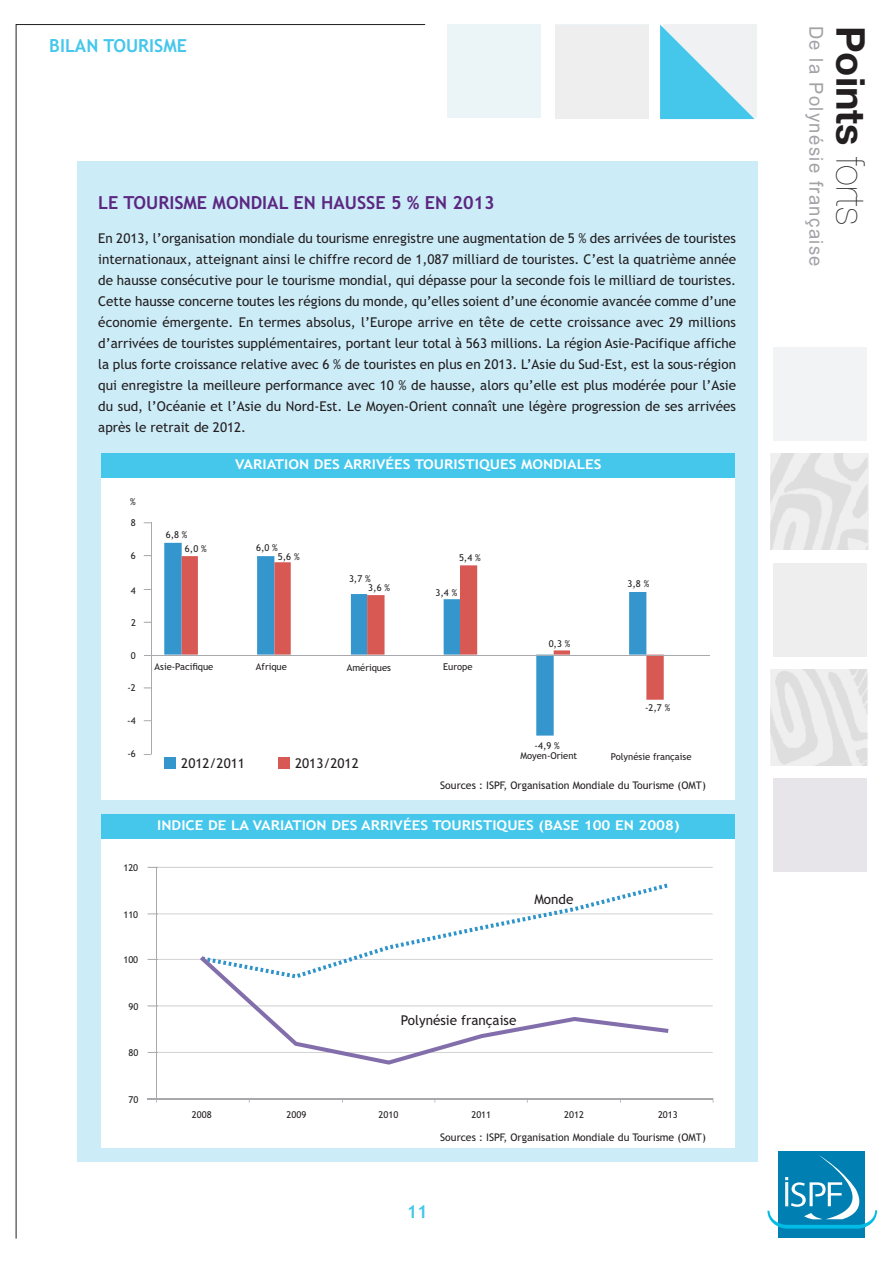
<style>
.page{position:relative;width:893px;height:1263px;background:#fff}
.page>*{position:absolute;margin:0;border:0;box-sizing:border-box;transform-origin:0 0}
.t1{font:700 39.75px "Helvetica Neue";color:#231f20}
.t2{font:19.2px "Arial";letter-spacing:.075em;color:#a2a3a7;scale:.96 1}
.t3{font:700 18px "Trebuchet MS";color:#5c2781}
.t4{font:700 18px "Trebuchet MS";color:#45c7ec}
.t5{font:13.5px/21px "Trebuchet MS";color:#231f20;text-align:justify}
.t6{font:700 13.5px "Trebuchet MS";color:#fff;scale:1.12 1}
.t7{font:10.5px "Trebuchet MS";color:#231f20}
.t8{font:9.45px/13.6px "Trebuchet MS";color:#231f20}
.s1{font-weight:200}
</style>
<div class="page">
<div style="left:447px;top:25px;width:93px;height:93px;background:#ebf4f7"></div>
<div style="left:663px;top:25px;width:94px;height:93px;background:#f0f1f2"></div>
<div style="left:773px;top:347px;width:93px;height:94px;background:#f2f3f4"></div>
<div style="left:773px;top:563px;width:93px;height:93px;background:#eeeeef"></div>
<div style="left:773px;top:778px;width:93px;height:94px;background:#e8e5ea"></div>
<div style="left:556px;top:25px;width:93px;height:93px;background:#eeeeef"></div>
<div style="left:779px;top:1151px;width:86px;height:86px;background:#007fb2"></div>
<svg style="left:767px;top:1154px;width:110px;height:74px"></svg>
<svg style="left:660px;top:25px;width:95px;height:94px"></svg>
<img style="left:770px;top:454px;width:98px;height:95px">
<img style="left:770px;top:669px;width:98px;height:96px">
<div style="left:77px;top:162px;width:680px;height:1000px;background:#ccecf8"></div>
<div style="left:102px;top:454px;width:633px;height:345px;background:#fff"></div>
<svg style="left:164px;top:543px;width:390px;height:192px"></svg>
<svg style="left:182px;top:556px;width:482px;height:144px"></svg>
<hr style="left:151px;top:522px;width:1px;height:232px;background:#a8a9ad">
<hr style="left:151px;top:655px;width:559px;height:1px;background:#a8a9ad">
<div style="left:164px;top:757px;width:12px;height:11px;background:#3496cc"></div>
<div style="left:278px;top:757px;width:11px;height:11px;background:#d85853"></div>
<div style="left:102px;top:453px;width:633px;height:25px;background:#45c7ec"></div>
<div style="left:102px;top:814px;width:633px;height:334px;background:#fff"></div>
<hr style="left:156px;top:867px;width:557px;height:1px;background:#d1d2d4">
<hr style="left:156px;top:913px;width:557px;height:1px;background:#d1d2d4">
<hr style="left:156px;top:959px;width:557px;height:1px;background:#d1d2d4">
<hr style="left:156px;top:1005px;width:557px;height:1px;background:#d1d2d4">
<hr style="left:156px;top:1052px;width:557px;height:1px;background:#d1d2d4">
<hr style="left:156px;top:867px;width:1px;height:231px;background:#a8a9ad">
<hr style="left:156px;top:1098px;width:557px;height:1px;background:#a8a9ad">
<svg style="left:148px;top:1098px;width:10px;height:4px"></svg>
<svg style="left:197px;top:883px;width:476px;height:69px"></svg>
<svg style="left:196px;top:952px;width:477px;height:113px"></svg>
<div style="left:102px;top:814px;width:633px;height:25px;background:#45c7ec"></div>
<h3 class="t4" style="left:49px;top:35px;width:139px">BILAN TOURISME</h3>
<h3 class="t3" style="left:98px;top:192px;width:398px">LE TOURISME MONDIAL EN HAUSSE 5 % EN 2013</h3>
<p class="t5" style="left:98px;top:228px;width:639px">En 2013, l’organisation mondiale du tourisme enregistre une augmentation de 5 % des arrivées de touristes internationaux, atteignant ainsi le chiffre record de 1,087 milliard de touristes. C’est la quatrième année de hausse consécutive pour le tourisme mondial, qui dépasse pour la seconde fois le milliard de touristes.<br>Cette hausse concerne toutes les régions du monde, qu’elles soient d’une économie avancée comme d’une économie émergente. En termes absolus, l’Europe arrive en tête de cette croissance avec 29 millions d’arrivées de touristes supplémentaires, portant leur total à 563 millions. La région Asie-Pacifique affiche la plus forte croissance relative avec 6 % de touristes en plus en 2013. L’Asie du Sud-Est, est la sous-région qui enregistre la meilleure performance avec 10 % de hausse, alors qu’elle est plus modérée pour l’Asie du sud, l’Océanie et l’Asie du Nord-Est. Le Moyen-Orient connaît une légère progression de ses arrivées après le retrait de 2012.</p>
<p class="t8" style="left:130px;top:495px;width:7px">%</p>
<p class="t8" style="left:131px;top:516px;width:6px">8</p>
<p class="t8" style="left:131px;top:549px;width:6px">6</p>
<p class="t8" style="left:131px;top:584px;width:6px">4</p>
<p class="t8" style="left:131px;top:616px;width:6px">2</p>
<p class="t8" style="left:131px;top:649px;width:6px">0</p>
<p class="t8" style="left:127px;top:681px;width:10px">-2</p>
<p class="t8" style="left:127px;top:714px;width:10px">-4</p>
<p class="t8" style="left:127px;top:747px;width:10px">-6</p>
<p class="t8" style="left:123px;top:861px;width:16px">120</p>
<p class="t8" style="left:123px;top:907px;width:16px">110</p>
<p class="t8" style="left:123px;top:953px;width:16px">100</p>
<p class="t8" style="left:128px;top:999px;width:11px">90</p>
<p class="t8" style="left:128px;top:1045px;width:11px">80</p>
<p class="t8" style="left:128px;top:1093px;width:11px">70</p>
<p class="t8" style="left:185px;top:528px;width:23px;text-indent:-19px">6,8 %<br>6,0 %</p>
<p class="t6" style="left:235px;top:457px;width:329px">VARIATION DES ARRIVÉES TOURISTIQUES MONDIALES</p>
<p class="t8" style="left:278px;top:543px;width:23px;line-height:9px;text-indent:-22px">6,0 %<br>5,6 %</p>
<p class="t8" style="left:349px;top:572px;width:23px">3,7 %</p>
<p class="t8" style="left:368px;top:581px;width:23px">3,6 %</p>
<p class="t8" style="left:459px;top:551px;width:23px">5,4 %</p>
<p class="t8" style="left:436px;top:586px;width:23px">3,4 %</p>
<p class="t8" style="left:549px;top:637px;width:23px">0,3 %</p>
<p class="t8" style="left:155px;top:660px;width:60px">Asie-Pacifique</p>
<p class="t8" style="left:256px;top:660px;width:32px">Afrique</p>
<p class="t8" style="left:347px;top:661px;width:46px">Amériques</p>
<p class="t8" style="left:443px;top:660px;width:31px">Europe</p>
<p class="t8" style="left:535px;top:738px;width:27px">-4,9 %</p>
<p class="t8" style="left:627px;top:577px;width:23px">3,8 %</p>
<p class="t8" style="left:645px;top:701px;width:27px">-2,7 %</p>
<p class="t5" style="left:181px;top:753px;width:65px">2012/2011</p>
<p class="t5" style="left:295px;top:753px;width:65px">2013/2012</p>
<p class="t8" style="left:520px;top:749px;width:58px">Moyen-Orient</p>
<p class="t8" style="left:611px;top:750px;width:82px">Polynésie française</p>
<p class="t7" style="left:440px;top:780px;width:267px">Sources : ISPF, Organisation Mondiale du Tourisme (OMT)</p>
<p class="t6" style="left:157px;top:817px;width:468px">INDICE DE LA VARIATION DES ARRIVÉES TOURISTIQUES (BASE 100 EN 2008)</p>
<p class="t5" style="left:534px;top:889px;width:41px">Monde</p>
<p class="t5" style="left:401px;top:1010px;width:117px">Polynésie française</p>
<p class="t8" style="left:192px;top:1108px;width:21px">2008</p>
<p class="t8" style="left:287px;top:1108px;width:21px">2009</p>
<p class="t8" style="left:379px;top:1108px;width:21px">2010</p>
<p class="t8" style="left:471px;top:1108px;width:21px">2011</p>
<p class="t8" style="left:564px;top:1108px;width:21px">2012</p>
<p class="t8" style="left:658px;top:1108px;width:21px">2013</p>
<p class="t7" style="left:440px;top:1131px;width:267px">Sources : ISPF, Organisation Mondiale du Tourisme (OMT)</p>
<h3 class="t4" style="left:407px;top:1201px;width:23px">11</h3>
<h2 class="t2" style="left:829px;top:26px;width:252px;rotate:90deg">De la Polynésie française</h2>
<h1 class="t1" style="left:875px;top:26px;width:201px;rotate:90deg">Points <span class="s1">forts</span></h1>
</div>
